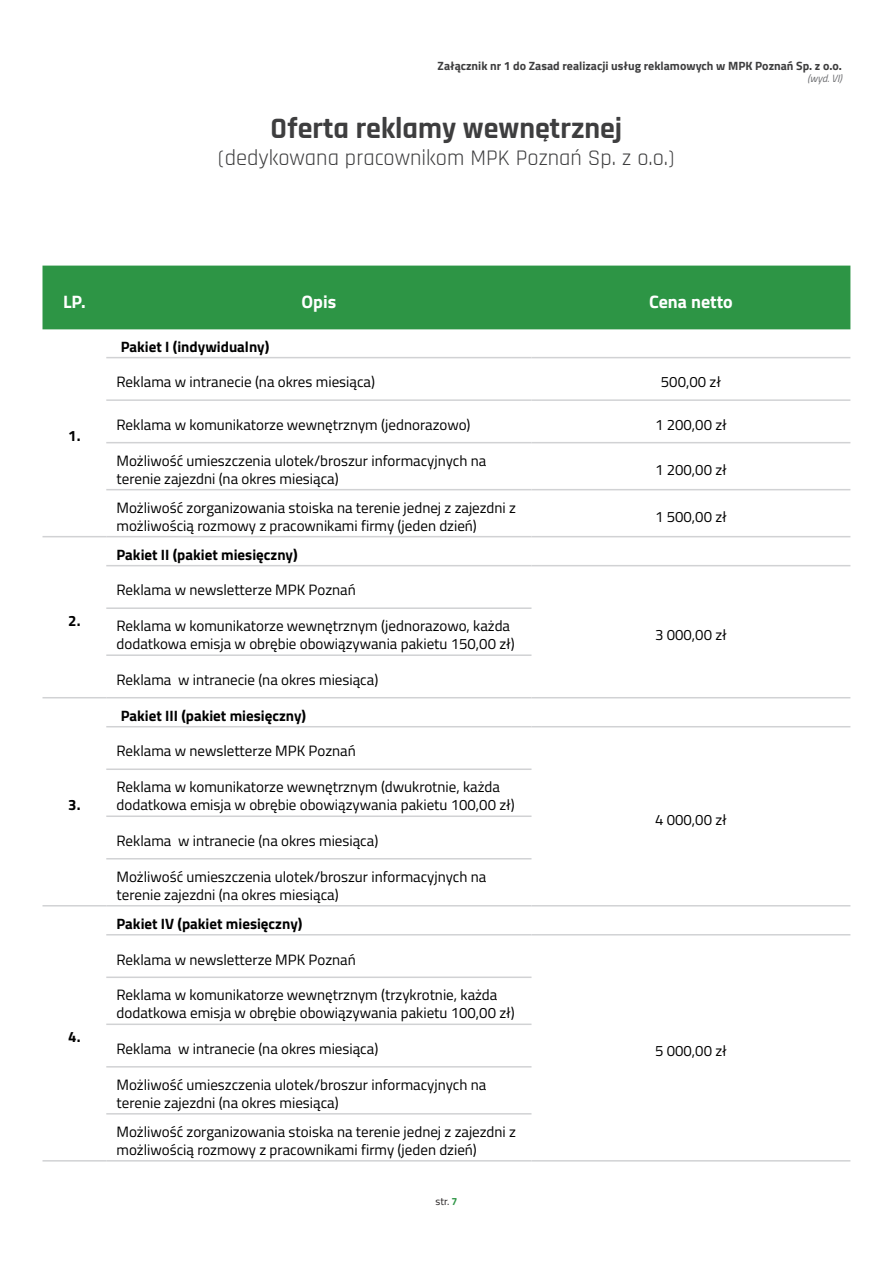
<style>
.page{position:relative;width:893px;height:1263px;background:#fff}
.page>*{position:absolute;margin:0;border:0;box-sizing:border-box;transform-origin:0 0}
.t1{font:700 30px "Rajdhani";color:#3e3e3f}
.t2{font:22.5px "Rajdhani";color:#3e3e3f}
.MPK_tabela-naglowek-tekst{font:700 18px "Titillium Web";color:#fff}
.t3{font:15px/18px "Titillium Web";color:#000}
.t4{font:700 15px "Titillium Web";color:#000}
.t5{font:700 12px "Titillium Web";color:#3e3e3f}
.t6{font:italic 10.5px "Titillium Web";color:#6c6d70}
.t7{font:10.5px "Titillium Web";color:#231f20}
.s1{font-weight:700;color:#2d9545}
</style>
<div class="page">
<div style="left:43px;top:266px;width:807px;height:63px;background:#2d9545"></div>
<hr style="left:106px;top:357px;width:425px;height:1px;background:#d1d2d4">
<hr style="left:531px;top:357px;width:319px;height:1px;background:#d1d2d4">
<hr style="left:106px;top:399px;width:425px;height:2px;background:#d1d2d4">
<hr style="left:531px;top:399px;width:319px;height:2px;background:#d1d2d4">
<hr style="left:106px;top:442px;width:425px;height:1px;background:#d1d2d4">
<hr style="left:531px;top:442px;width:319px;height:1px;background:#d1d2d4">
<hr style="left:106px;top:489px;width:425px;height:1px;background:#d1d2d4">
<hr style="left:531px;top:489px;width:319px;height:1px;background:#d1d2d4">
<hr style="left:43px;top:536px;width:63px;height:1px;background:#d1d2d4">
<hr style="left:106px;top:536px;width:425px;height:1px;background:#d1d2d4">
<hr style="left:531px;top:536px;width:319px;height:1px;background:#d1d2d4">
<hr style="left:106px;top:565px;width:425px;height:1px;background:#d1d2d4">
<hr style="left:531px;top:565px;width:319px;height:1px;background:#d1d2d4">
<hr style="left:106px;top:607px;width:425px;height:2px;background:#d1d2d4">
<hr style="left:106px;top:654px;width:425px;height:2px;background:#d1d2d4">
<hr style="left:43px;top:697px;width:63px;height:1px;background:#d1d2d4">
<hr style="left:106px;top:697px;width:425px;height:1px;background:#d1d2d4">
<hr style="left:531px;top:697px;width:319px;height:1px;background:#d1d2d4">
<hr style="left:106px;top:726px;width:425px;height:1px;background:#d1d2d4">
<hr style="left:531px;top:726px;width:319px;height:1px;background:#d1d2d4">
<hr style="left:106px;top:768px;width:425px;height:2px;background:#d1d2d4">
<hr style="left:106px;top:815px;width:425px;height:2px;background:#d1d2d4">
<hr style="left:106px;top:858px;width:425px;height:1px;background:#d1d2d4">
<hr style="left:43px;top:905px;width:63px;height:1px;background:#d1d2d4">
<hr style="left:106px;top:905px;width:425px;height:1px;background:#d1d2d4">
<hr style="left:531px;top:905px;width:319px;height:1px;background:#d1d2d4">
<hr style="left:106px;top:934px;width:425px;height:1px;background:#d1d2d4">
<hr style="left:531px;top:934px;width:319px;height:1px;background:#d1d2d4">
<hr style="left:106px;top:976px;width:425px;height:2px;background:#d1d2d4">
<hr style="left:106px;top:1023px;width:425px;height:2px;background:#d1d2d4">
<hr style="left:106px;top:1066px;width:425px;height:1px;background:#d1d2d4">
<hr style="left:106px;top:1113px;width:425px;height:1px;background:#d1d2d4">
<hr style="left:43px;top:1160px;width:63px;height:1px;background:#d1d2d4">
<hr style="left:106px;top:1160px;width:425px;height:1px;background:#d1d2d4">
<hr style="left:531px;top:1160px;width:319px;height:1px;background:#d1d2d4">
<p class="t5" style="left:438px;top:56px;width:406px">Załącznik nr 1 do Zasad realizacji usług reklamowych w MPK Poznań Sp. z o.o.</p>
<p class="t6" style="left:808px;top:71px;width:36px">(wyd. VI)</p>
<p class="t1" style="left:271px;top:111px;width:353px">Oferta reklamy wewnętrznej</p>
<p class="t2" style="left:218px;top:145px;width:458px">(dedykowana pracownikom MPK Poznań Sp. z o.o.)</p>
<p class="MPK_tabela-naglowek-tekst" style="left:63px;top:288px;width:24px">LP.</p>
<p class="MPK_tabela-naglowek-tekst" style="left:302px;top:288px;width:36px">Opis</p>
<p class="MPK_tabela-naglowek-tekst" style="left:649px;top:288px;width:85px">Cena netto</p>
<p class="t4" style="left:68px;top:424px;width:14px">1.</p>
<p class="t4" style="left:68px;top:609px;width:14px">2.</p>
<p class="t4" style="left:68px;top:793px;width:14px">3.</p>
<p class="t4" style="left:68px;top:1025px;width:14px">4.</p>
<p class="t4" style="left:121px;top:335px;width:150px">Pakiet I (indywidualny)</p>
<p class="t3" style="left:117px;top:372px;width:260px">Reklama w intranecie (na okres miesiąca)</p>
<p class="t3" style="left:661px;top:372px;width:62px">500,00 zł</p>
<p class="t3" style="left:117px;top:415px;width:355px">Reklama w komunikatorze wewnętrznym (jednorazowo)</p>
<p class="t3" style="left:655px;top:415px;width:73px">1 200,00 zł</p>
<p class="t3" style="left:117px;top:451px;width:371px">Możliwość umieszczenia ulotek/broszur informacyjnych na terenie zajezdni (na okres miesiąca)</p>
<p class="t3" style="left:655px;top:460px;width:73px">1 200,00 zł</p>
<p class="t3" style="left:117px;top:498px;width:401px">Możliwość zorganizowania stoiska na terenie jednej z zajezdni z możliwością rozmowy z pracownikami firmy (jeden dzień)</p>
<p class="t3" style="left:655px;top:507px;width:73px">1 500,00 zł</p>
<p class="t4" style="left:117px;top:543px;width:183px">Pakiet II (pakiet miesięczny)</p>
<p class="t3" style="left:117px;top:580px;width:241px">Reklama w newsletterze MPK Poznań</p>
<p class="t3" style="left:117px;top:616px;width:400px">Reklama w komunikatorze wewnętrznym (jednorazowo, każda dodatkowa emisja w obrębie obowiązywania pakietu 150,00 zł)</p>
<p class="t3" style="left:117px;top:670px;width:263px">Reklama w intranecie (na okres miesiąca)</p>
<p class="t4" style="left:121px;top:704px;width:187px">Pakiet III (pakiet miesięczny)</p>
<p class="t3" style="left:117px;top:741px;width:241px">Reklama w newsletterze MPK Poznań</p>
<p class="t3" style="left:117px;top:777px;width:400px">Reklama w komunikatorze wewnętrznym (dwukrotnie, każda dodatkowa emisja w obrębie obowiązywania pakietu 100,00 zł)</p>
<p class="t3" style="left:117px;top:831px;width:263px">Reklama w intranecie (na okres miesiąca)</p>
<p class="t3" style="left:117px;top:867px;width:371px">Możliwość umieszczenia ulotek/broszur informacyjnych na terenie zajezdni (na okres miesiąca)</p>
<p class="t4" style="left:117px;top:912px;width:187px">Pakiet IV (pakiet miesięczny)</p>
<p class="t3" style="left:117px;top:949px;width:241px">Reklama w newsletterze MPK Poznań</p>
<p class="t3" style="left:117px;top:985px;width:400px">Reklama w komunikatorze wewnętrznym (trzykrotnie, każda dodatkowa emisja w obrębie obowiązywania pakietu 100,00 zł)</p>
<p class="t3" style="left:117px;top:1039px;width:263px">Reklama w intranecie (na okres miesiąca)</p>
<p class="t3" style="left:117px;top:1075px;width:371px">Możliwość umieszczenia ulotek/broszur informacyjnych na terenie zajezdni (na okres miesiąca)</p>
<p class="t3" style="left:117px;top:1122px;width:401px">Możliwość zorganizowania stoiska na terenie jednej z zajezdni z możliwością rozmowy z pracownikami firmy (jeden dzień)</p>
<p class="t7" style="left:435px;top:1194px;width:24px">str. <span class="s1">7</span></p>
<p class="t3" style="left:655px;top:625px;width:73px">3 000,00 zł</p>
<p class="t3" style="left:655px;top:810px;width:73px">4 000,00 zł</p>
<p class="t3" style="left:655px;top:1041px;width:73px">5 000,00 zł</p>
</div>
